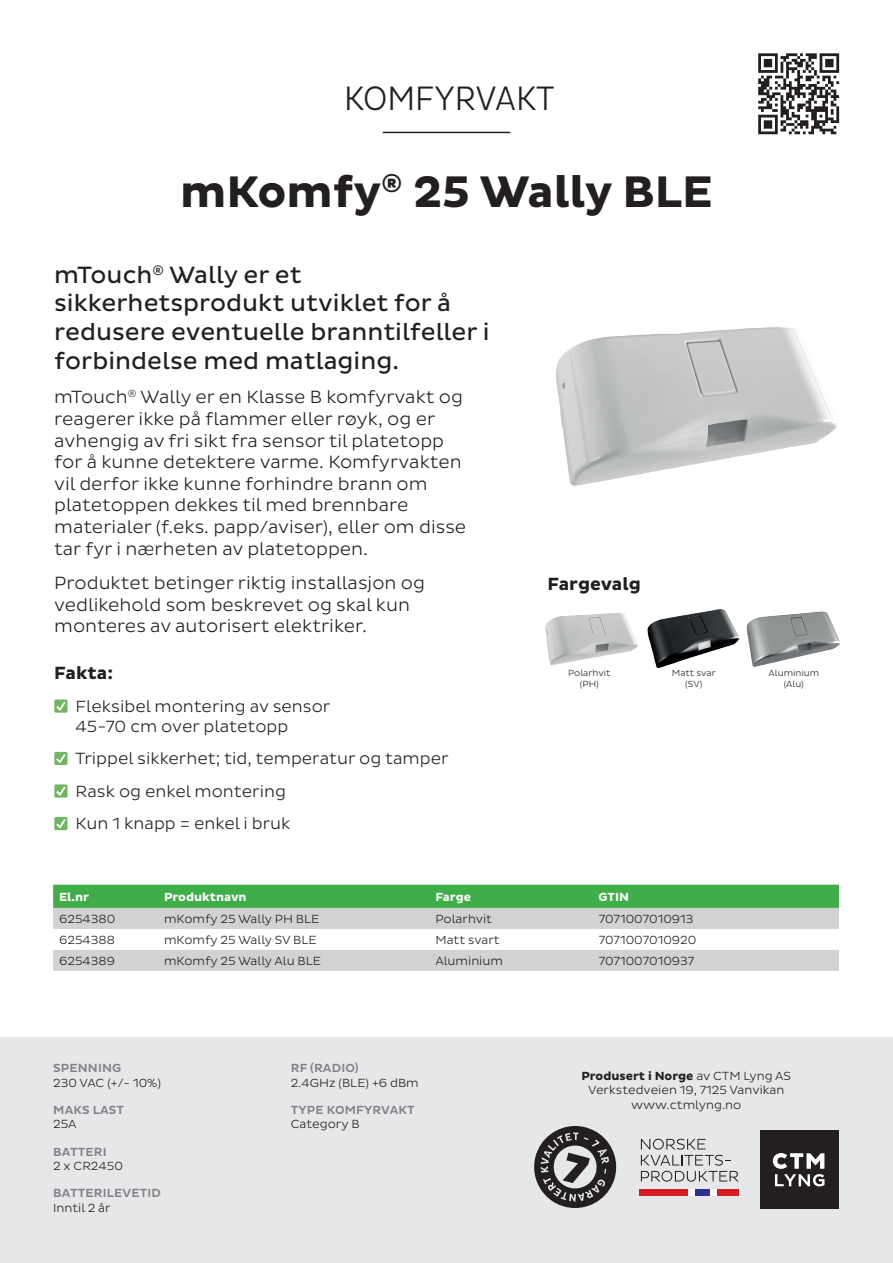
<style>
.page{position:relative;width:893px;height:1263px;background:#fff}
.page>*{position:absolute;margin:0;border:0;box-sizing:border-box;transform-origin:0 0}
.t1{font:700 45px "Pluto Sans";color:#231f20}
.t2{font:300 34.5px "Pluto Sans Cond";color:#231f20}
.t3{font:24px/28.8px "Pluto Sans";color:#231f20}
.t4{font:300 18px/21.6px "Pluto Sans";color:#231f20}
.t5{font:700 18px "Pluto Sans";color:#231f20}
.t6{font:300 16.5px/32.5px "Pluto Sans";color:#231f20}
.t7{font:300 12px/14.4px "Pluto Sans";color:#231f20;text-align:center}
.t8{font:500 12px "Pluto Sans";letter-spacing:.015em;color:#808285}
.t9{font:700 12px "Pluto Sans";color:#fff}
.t10{font:300 9px/10.8px "Pluto Sans";color:#231f20;text-align:center}
.s1{font-weight:700}
</style>
<div class="page">
<img style="left:545px;top:613px;width:93px;height:52px">
<img style="left:647px;top:609px;width:193px;height:59px">
<hr style="left:383px;top:132px;width:127px;height:1px;background:#231f20">
<div style="left:0;top:1038px;width:893px;height:225px;background:#e6e7e9"></div>
<div style="left:760px;top:1130px;width:79px;height:79px;background:#231f20"></div>
<svg style="left:773px;top:1153px;width:51px;height:33px"></svg>
<div style="left:53px;top:885px;width:786px;height:23px;background:#3fae49"></div>
<svg style="left:53px;top:908px;width:786px;height:63px;fill:#d1d2d4"></svg>
<svg style="left:534px;top:1126px;width:83px;height:82px"></svg>
<div style="left:639px;top:1189px;width:49px;height:7px;background:#d81c23"></div>
<div style="left:704px;top:1189px;width:35px;height:7px;background:#d81c23"></div>
<div style="left:688px;top:1189px;width:29px;height:7px;background:#fff"></div>
<div style="left:695px;top:1189px;width:15px;height:7px;background:#2e3092"></div>
<svg style="left:641px;top:1139px;width:90px;height:26px"></svg>
<svg style="left:641px;top:1171px;width:98px;height:11px"></svg>
<div style="left:54px;top:699px;width:13px;height:14px;background:#71b661"></div>
<svg style="left:56px;top:701px;width:10px;height:9px"></svg>
<div style="left:54px;top:752px;width:13px;height:13px;background:#71b661"></div>
<svg style="left:56px;top:754px;width:10px;height:9px"></svg>
<div style="left:54px;top:784px;width:13px;height:13px;background:#71b661"></div>
<svg style="left:56px;top:786px;width:10px;height:9px"></svg>
<div style="left:54px;top:817px;width:13px;height:13px;background:#71b661"></div>
<svg style="left:56px;top:819px;width:10px;height:9px"></svg>
<svg style="left:758px;top:53px;width:81px;height:81px"></svg>
<img style="left:556px;top:327px;width:281px;height:159px">
<h2 class="t2" style="left:344px;top:79px;width:212px">KOMFYRVAKT</h2>
<h1 class="t1" style="left:180px;top:166px;width:534px">mKomfy<sup>®</sup> 25 Wally BLE</h1>
<h3 class="t3" style="left:54px;top:260px;width:437px">mTouch<sup>®</sup> Wally er et sikkerhetsprodukt utviklet for å redusere eventuelle branntilfeller i forbindelse med matlaging.</h3>
<p class="t4" style="left:54px;top:387px;width:414px">mTouch<sup>®</sup> Wally er en Klasse B komfyrvakt og reagerer ikke på flammer eller røyk, og er avhengig av fri sikt fra sensor til platetopp for å kunne detektere varme. Komfyrvakten vil derfor ikke kunne forhindre brann om platetoppen dekkes til med brennbare materialer (f.eks. papp/aviser), eller om disse tar fyr i nærheten av platetoppen.</p>
<p class="t4" style="left:54px;top:572px;width:372px">Produktet betinger riktig installasjon og vedlikehold som beskrevet og skal kun monteres av autorisert elektriker.</p>
<p class="t5" style="left:54px;top:663px;width:60px">Fakta:</p>
<p class="t6" style="left:75px;top:696px;width:257px;line-height:19.8px">Fleksibel montering av sensor<br>45-70 cm over platetopp</p>
<p class="t6" style="left:75px;top:742px;width:375px">Trippel sikkerhet; tid, temperatur og tamper<br>Rask og enkel montering<br>Kun 1 knapp = enkel i bruk</p>
<p class="t5" style="left:547px;top:573px;width:95px">Fargevalg</p>
<p class="t10" style="left:568px;top:668px;width:44px">Polarhvit (PH)</p>
<p class="t10" style="left:672px;top:668px;width:45px">Matt svar (SV)</p>
<p class="t10" style="left:768px;top:668px;width:52px">Aluminium (Alu)</p>
<p class="t9" style="left:59px;top:890px;width:32px">El.nr</p>
<p class="t9" style="left:164px;top:890px;width:84px">Produktnavn</p>
<p class="t9" style="left:435px;top:890px;width:37px">Farge</p>
<p class="t9" style="left:599px;top:890px;width:32px">GTIN</p>
<p class="t7" style="left:59px;top:912px;width:58px">6254380</p>
<p class="t7" style="left:164px;top:912px;width:157px">mKomfy 25 Wally PH BLE</p>
<p class="t7" style="left:435px;top:912px;width:58px">Polarhvit</p>
<p class="t7" style="left:599px;top:912px;width:96px">7071007010913</p>
<p class="t7" style="left:59px;top:933px;width:57px">6254388</p>
<p class="t7" style="left:164px;top:933px;width:154px">mKomfy 25 Wally SV BLE</p>
<p class="t7" style="left:435px;top:933px;width:66px">Matt svart</p>
<p class="t7" style="left:599px;top:933px;width:99px">7071007010920</p>
<p class="t7" style="left:59px;top:954px;width:57px">6254389</p>
<p class="t7" style="left:164px;top:954px;width:159px">mKomfy 25 Wally Alu BLE</p>
<p class="t7" style="left:435px;top:954px;width:69px">Aluminium</p>
<p class="t7" style="left:599px;top:954px;width:97px">7071007010937</p>
<p class="t8" style="left:53px;top:1061px;width:70px">SPENNING</p>
<p class="t7" style="left:53px;top:1076px;width:109px">230 VAC (+/- 10%)</p>
<p class="t8" style="left:53px;top:1103px;width:72px">MAKS LAST</p>
<p class="t7" style="left:53px;top:1117px;width:25px">25A</p>
<p class="t8" style="left:53px;top:1145px;width:55px">BATTERI</p>
<p class="t7" style="left:53px;top:1159px;width:71px">2 x CR2450</p>
<p class="t8" style="left:53px;top:1186px;width:109px">BATTERILEVETID</p>
<p class="t7" style="left:53px;top:1200px;width:59px">Inntil 2 år</p>
<p class="t8" style="left:291px;top:1061px;width:69px">RF (RADIO)</p>
<p class="t7" style="left:291px;top:1076px;width:130px">2.4GHz (BLE) +6 dBm</p>
<p class="t8" style="left:291px;top:1103px;width:125px">TYPE KOMFYRVAKT</p>
<p class="t7" style="left:291px;top:1117px;width:70px">Category B</p>
<p class="t7" style="left:581px;top:1069px;width:211px"><span class="s1">Produsert i Norge</span> av CTM Lyng AS<br>Verkstedveien 19, 7125 Vanvikan www.ctmlyng.no</p>
</div>
